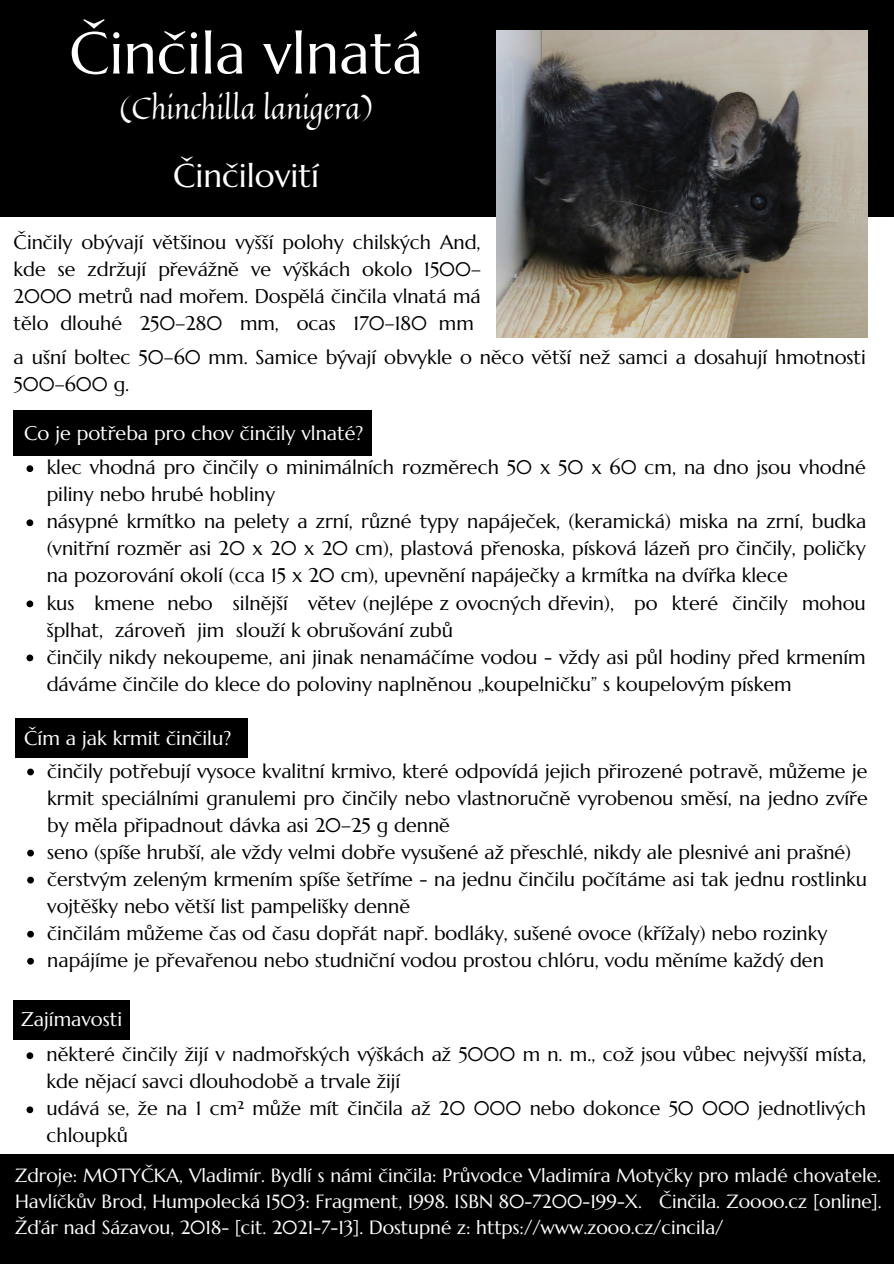
<style>
.page{position:relative;width:894px;height:1264px;background:#fff}
.page>*{position:absolute;margin:0;border:0;box-sizing:border-box;transform-origin:0 0}
.t1{font:58.95px "Marcellus";color:#fff}
.t2{font:33px "Marcellus";color:#fff}
.t3{font:30px "Quintessential";color:#fff}
.t4{font:19.95px "Marcellus";color:#fff}
.t5{font:19.8px/27px "Marcellus";color:#000}
.t6{font:19.8px "Marcellus";color:#fff}
.t7{font:19.05px/26px "Marcellus";color:#fff;text-align:justify}
</style>
<div class="page">
<div style="left:0;top:0;width:893px;height:216px;background:#000"></div>
<div style="left:0;top:1153px;width:893px;height:110px;background:#000"></div>
<img style="left:496px;top:31px;width:370px;height:306px">
<div style="left:13px;top:411px;width:358px;height:45px;background:#000"></div>
<div style="left:15px;top:718px;width:232px;height:40px;background:#000"></div>
<div style="left:14px;top:1000px;width:116px;height:39px;background:#000"></div>
<svg style="left:26px;top:465px;width:7px;height:7px"></svg>
<svg style="left:26px;top:519px;width:7px;height:7px"></svg>
<svg style="left:26px;top:600px;width:7px;height:7px"></svg>
<svg style="left:26px;top:654px;width:7px;height:7px"></svg>
<svg style="left:27px;top:768px;width:7px;height:7px"></svg>
<svg style="left:27px;top:849px;width:7px;height:7px"></svg>
<svg style="left:27px;top:876px;width:7px;height:7px"></svg>
<svg style="left:27px;top:930px;width:7px;height:7px"></svg>
<svg style="left:27px;top:957px;width:7px;height:7px"></svg>
<svg style="left:26px;top:1052px;width:7px;height:7px"></svg>
<svg style="left:26px;top:1106px;width:7px;height:7px"></svg>
<p class="t1" style="left:69px;top:16px;width:355px">Činčila vlnatá</p>
<p class="t3" style="left:120px;top:84px;width:254px">(Chinchilla lanigera)</p>
<p class="t2" style="left:173px;top:155px;width:147px">Činčilovití</p>
<p class="t5" style="left:14px;top:228px;width:468px;text-align:justify">Činčily obývají většinou vyšší polohy chilských And, kde se zdržují převážně ve výškách okolo 1500– 2000 metrů nad mořem. Dospělá činčila vlnatá má tělo dlouhé 250–280 mm, ocas 170–180 mm</p>
<p class="t5" style="left:14px;top:343px;width:853px">a ušní boltec 50–60 mm. Samice bývají obvykle o něco větší než samci a dosahují hmotnosti<br>500–600 g.</p>
<p class="t6" style="left:24px;top:420px;width:341px">Co je potřeba pro chov činčily vlnaté?</p>
<p class="t5" style="left:47px;top:454px;width:820px">klec vhodná pro činčily o minimálních rozměrech 50 x 50 x 60 cm, na dno jsou vhodné piliny nebo hrubé hobliny</p>
<p class="t5" style="left:47px;top:508px;width:821px;text-align:justify">násypné krmítko na pelety a zrní, různé typy napáječek, (keramická) miska na zrní, budka (vnitřní rozměr asi 20 x 20 x 20 cm), plastová přenoska, písková lázeň pro činčily, poličky na pozorování okolí (cca 15 x 20 cm), upevnění napáječky a krmítka na dvířka klece</p>
<p class="t5" style="left:47px;top:589px;width:820px">kus kmene nebo silnější větev (nejlépe z ovocných dřevin), po které činčily mohou šplhat, zároveň jim slouží k obrušování zubů</p>
<p class="t5" style="left:47px;top:643px;width:820px">činčily nikdy nekoupeme, ani jinak nenamáčíme vodou - vždy asi půl hodiny před krmením dáváme činčile do klece do poloviny naplněnou „koupelničku” s koupelovým pískem</p>
<p class="t4" style="left:24px;top:725px;width:208px">Čím a jak krmit činčilu?</p>
<p class="t5" style="left:47px;top:757px;width:821px;text-align:justify">činčily potřebují vysoce kvalitní krmivo, které odpovídá jejich přirozené potravě, můžeme je krmit speciálními granulemi pro činčily nebo vlastnoručně vyrobenou směsí, na jedno zvíře by měla připadnout dávka asi 20–25 g denně</p>
<p class="t5" style="left:47px;top:838px;width:805px">seno (spíše hrubší, ale vždy velmi dobře vysušené až přeschlé, nikdy ale plesnivé ani prašné)</p>
<p class="t5" style="left:47px;top:865px;width:821px">čerstvým zeleným krmením spíše šetříme - na jednu činčilu počítáme asi tak jednu rostlinku vojtěšky nebo větší list pampelišky denně</p>
<p class="t5" style="left:47px;top:919px;width:781px">činčilám můžeme čas od času dopřát např. bodláky, sušené ovoce (křížaly) nebo rozinky</p>
<p class="t5" style="left:47px;top:946px;width:777px">napájíme je převařenou nebo studniční vodou prostou chlóru, vodu měníme každý den</p>
<p class="t6" style="left:21px;top:1006px;width:103px">Zajímavosti</p>
<p class="t5" style="left:47px;top:1040px;width:821px">některé činčily žijí v nadmořských výškách až 5000 m n. m., což jsou vůbec nejvyšší místa, kde nějací savci dlouhodobě a trvale žijí</p>
<p class="t5" style="left:47px;top:1095px;width:820px">udává se, že na 1 cm² může mít činčila až 20 000 nebo dokonce 50 000 jednotlivých chloupků</p>
<p class="t7" style="left:15px;top:1162px;width:867px">Zdroje: MOTYČKA, Vladimír. Bydlí s námi činčila: Průvodce Vladimíra Motyčky pro mladé chovatele.<br>Havlíčkův Brod, Humpolecká 1503: Fragment, 1998. ISBN 80-7200-199-X. Činčila. Zoooo.cz [online].<br>Žďár nad Sázavou, 2018- [cit. 2021-7-13]. Dostupné z: https://www.zooo.cz/cincila/</p>
</div>
